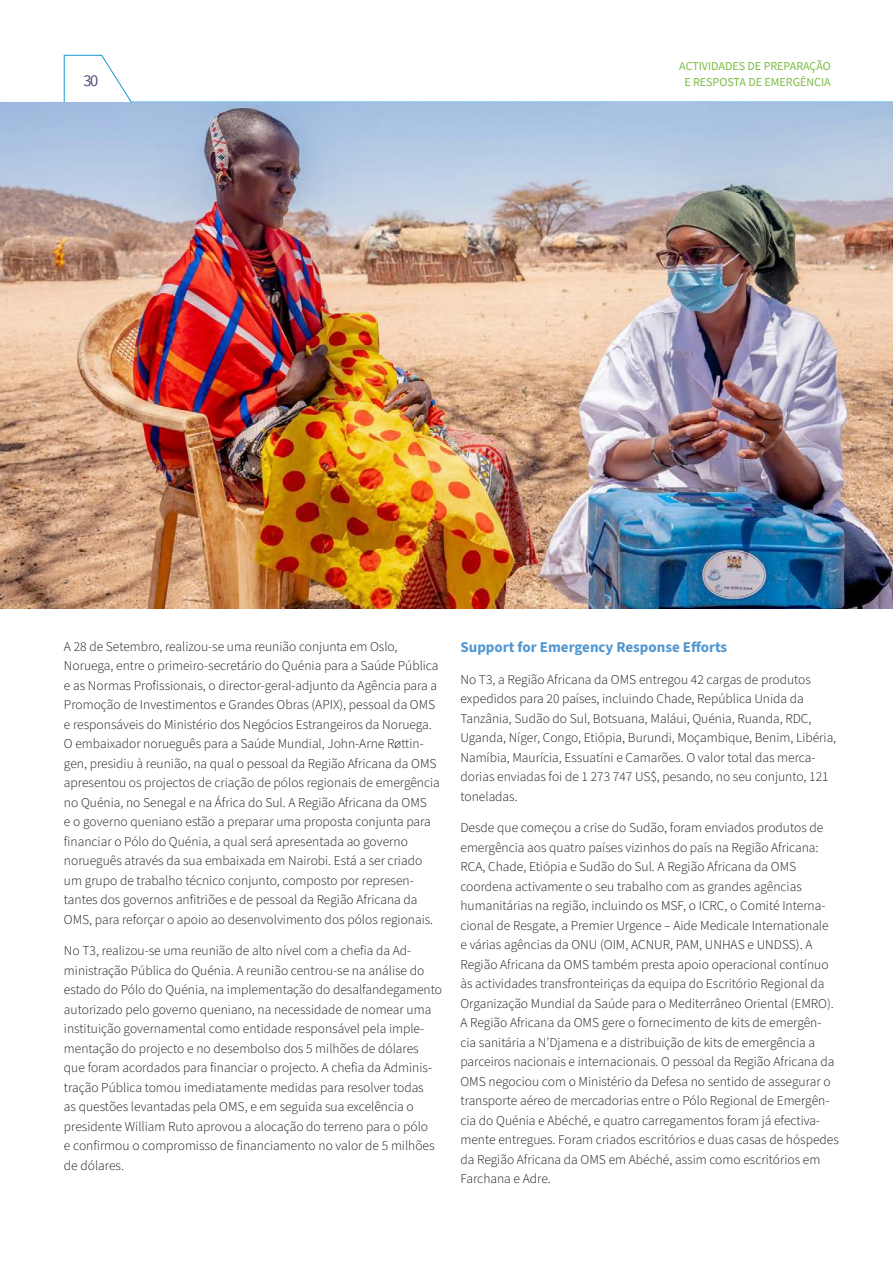
<style>
.page{position:relative;width:893px;height:1263px;background:#fff}
.page>*{position:absolute;margin:0;border:0;box-sizing:border-box;transform-origin:0 0}
.t1{font:16.5px "Source Sans Pro";color:#4f5379}
.t2{font:700 15px "Source Sans 3";color:#5096d0}
.t3{font:300 13.5px/19.5px "Source Sans 3";color:#201d1e}
.t4{font:12px/16.5px "Source Sans Pro";color:#7cbd42;text-align:center}
</style>
<div class="page">
<svg style="left:0;top:55px;width:893px;height:47px"></svg>
<img style="left:0;top:102px;width:893px;height:507px">
<p class="t1" style="left:84px;top:70px;width:16px">30</p>
<p class="t4" style="left:679px;top:57px;width:153px">ACTIVIDADES DE PREPARAÇÃO<br>E RESPOSTA DE EMERGÊNCIA</p>
<p class="t3" style="left:64px;top:637px;width:377px">A 28 de Setembro, realizou-se uma reunião conjunta em Oslo, Noruega, entre o primeiro-secretário do Quénia para a Saúde Pública e as Normas Profissionais, o director-geral-adjunto da Agência para a Promoção de Investimentos e Grandes Obras (APIX), pessoal da OMS e responsáveis do Ministério dos Negócios Estrangeiros da Noruega.<br>O embaixador norueguês para a Saúde Mundial, John-Arne Røttin&shy;gen, presidiu à reunião, na qual o pessoal da Região Africana da OMS apresentou os projectos de criação de pólos regionais de emergência no Quénia, no Senegal e na África do Sul. A Região Africana da OMS<br>e o governo queniano estão a preparar uma proposta conjunta para financiar o Pólo do Quénia, a qual será apresentada ao governo norueguês através da sua embaixada em Nairobi. Está a ser criado um grupo de trabalho técnico conjunto, composto por represen&shy;tantes dos governos anfitriões e de pessoal da Região Africana da OMS, para reforçar o apoio ao desenvolvimento dos pólos regionais.</p>
<p class="t3" style="left:64px;top:941px;width:380px">No T3, realizou-se uma reunião de alto nível com a chefia da Ad&shy;ministração Pública do Quénia. A reunião centrou-se na análise do estado do Pólo do Quénia, na implementação do desalfandegamento autorizado pelo governo queniano, na necessidade de nomear uma instituição governamental como entidade responsável pela imple&shy;mentação do projecto e no desembolso dos 5 milhões de dólares que foram acordados para financiar o projecto. A chefia da Adminis&shy;tração Pública tomou imediatamente medidas para resolver todas<br>as questões levantadas pela OMS, e em seguida sua excelência o presidente William Ruto aprovou a alocação do terreno para o pólo<br>e confirmou o compromisso de financiamento no valor de 5 milhões de dólares.</p>
<p class="t2" style="left:460px;top:638px;width:268px">Support for Emergency Response Efforts</p>
<p class="t3" style="left:460px;top:670px;width:377px">No T3, a Região Africana da OMS entregou 42 cargas de produtos expedidos para 20 países, incluindo Chade, República Unida da Tanzânia, Sudão do Sul, Botsuana, Maláui, Quénia, Ruanda, RDC, Uganda, Níger, Congo, Etiópia, Burundi, Moçambique, Benim, Libéria, Namíbia, Maurícia, Essuatíni e Camarões. O valor total das merca&shy;dorias enviadas foi de 1 273 747 US$, pesando, no seu conjunto, 121 toneladas.</p>
<p class="t3" style="left:460px;top:818px;width:380px">Desde que começou a crise do Sudão, foram enviados produtos de emergência aos quatro países vizinhos do país na Região Africana:<br>RCA, Chade, Etiópia e Sudão do Sul. A Região Africana da OMS coordena activamente o seu trabalho com as grandes agências humanitárias na região, incluindo os MSF, o ICRC, o Comité Interna&shy;cional de Resgate, a Premier Urgence – Aide Medicale Internationale<br>e várias agências da ONU (OIM, ACNUR, PAM, UNHAS e UNDSS). A Região Africana da OMS também presta apoio operacional contínuo às actividades transfronteiriças da equipa do Escritório Regional da Organização Mundial da Saúde para o Mediterrâneo Oriental (EMRO).<br>A Região Africana da OMS gere o fornecimento de kits de emergên&shy;cia sanitária a N’Djamena e a distribuição de kits de emergência a parceiros nacionais e internacionais. O pessoal da Região Africana da OMS negociou com o Ministério da Defesa no sentido de assegurar o transporte aéreo de mercadorias entre o Pólo Regional de Emergên&shy;cia do Quénia e Abéché, e quatro carregamentos foram já efectiva&shy;mente entregues. Foram criados escritórios e duas casas de hóspedes da Região Africana da OMS em Abéché, assim como escritórios em Farchana e Adre.</p>
</div>
